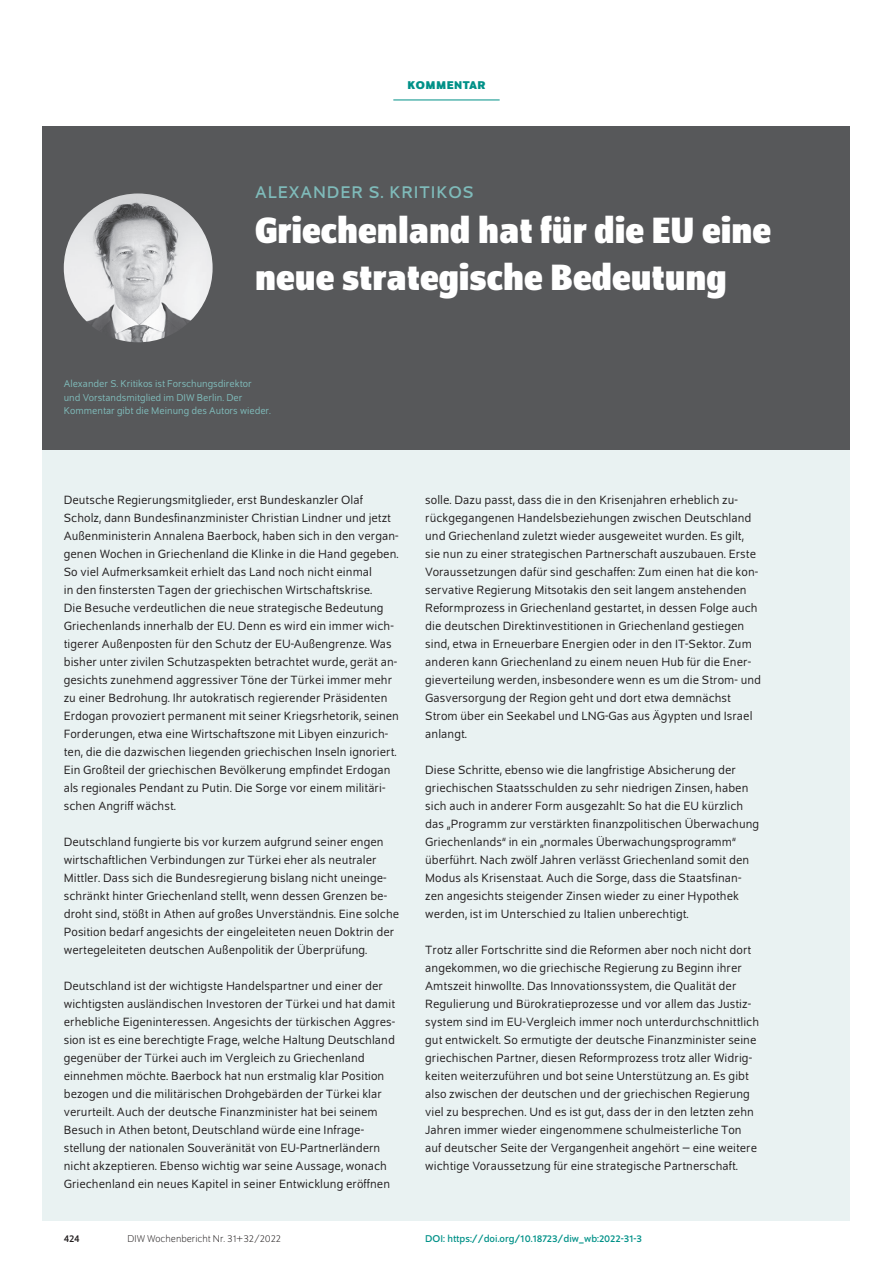
<style>
.page{position:relative;width:893px;height:1263px;background:#fff}
.page>*{position:absolute;margin:0;border:0;box-sizing:border-box;transform-origin:0 0}
.t1{font:700 semi-condensed 39px/46.8px "Schumpeter";color:#fff}
.t2{font:18px "Schumpeter";letter-spacing:.05em;color:#7fbbba}
.t3{font:12.75px/18px "Schumpeter Blond";letter-spacing:.005em;color:#231f20}
.t4{font:700 12px "Schumpeter";letter-spacing:.04em;color:#009188}
.t5{font:10.5px/13.5px "Schumpeter Blond";color:#7fbbba}
.t6{font:10.5px "Schumpeter";color:#009188}
.t7{font:300 10.5px "Schumpeter";color:#231f20}
.t8{font:10.5px "Schumpeter";color:#231f20}
</style>
<div class="page">
<div style="left:43px;top:126px;width:807px;height:324px;background:#57585a"></div>
<hr style="left:393px;top:100px;width:107px;height:1px;background:#009188">
<img style="left:64px;top:193px;width:149px;height:149px;border-radius:74px">
<div style="left:43px;top:450px;width:807px;height:770px;background:#e9f2f2"></div>
<p class="t4" style="left:407px;top:79px;width:80px">KOMMENTAR</p>
<h2 class="t2" style="left:255px;top:183px;width:220px">ALEXANDER S. KRITIKOS</h2>
<h1 class="t1" style="left:255px;top:207px;width:518px">Griechenland hat für die EU eine neue strategische Bedeutung</h1>
<p class="t5" style="left:64px;top:377px;width:209px">Alexander S. Kritikos ist Forschungsdirektor<br>und Vorstandsmitglied im DIW Berlin. Der<br>Kommentar gibt die Meinung des Autors wieder.</p>
<p class="t3" style="left:64px;top:491px;width:337px">Deutsche Regierungsmitglieder, erst Bundeskanzler Olaf Scholz, dann Bundesfinanzminister Christian Lindner und jetzt Außenministerin Annalena Baerbock, haben sich in den vergan&shy;genen Wochen in Griechenland die Klinke in die Hand gegeben.<br>So viel Aufmerksamkeit erhielt das Land noch nicht einmal<br>in den finstersten Tagen der griechischen Wirtschaftskrise.<br>Die Besuche verdeutlichen die neue strategische Bedeutung Griechenlands innerhalb der EU. Denn es wird ein immer wich&shy;tigerer Außenposten für den Schutz der EU-Außengrenze. Was bisher unter zivilen Schutzaspekten betrachtet wurde, gerät an&shy;gesichts zunehmend aggressiver Töne der Türkei immer mehr zu einer Bedrohung. Ihr autokratisch regierender Präsidenten Erdogan provoziert permanent mit seiner Kriegsrhetorik, seinen Forderungen, etwa eine Wirtschaftszone mit Libyen einzurich&shy;ten, die die dazwischen liegenden griechischen Inseln ignoriert.<br>Ein Großteil der griechischen Bevölkerung empfindet Erdogan als regionales Pendant zu Putin. Die Sorge vor einem militäri&shy;schen Angriff wächst.</p>
<p class="t3" style="left:64px;top:833px;width:337px">Deutschland fungierte bis vor kurzem aufgrund seiner engen wirtschaftlichen Verbindungen zur Türkei eher als neutraler Mittler. Dass sich die Bundesregierung bislang nicht uneinge&shy;schränkt hinter Griechenland stellt, wenn dessen Grenzen be&shy;droht sind, stößt in Athen auf großes Unverständnis. Eine solche Position bedarf angesichts der eingeleiteten neuen Doktrin der wertegeleiteten deutschen Außenpolitik der Überprüfung.</p>
<p class="t3" style="left:64px;top:977px;width:333px">Deutschland ist der wichtigste Handelspartner und einer der wichtigsten ausländischen Investoren der Türkei und hat damit erhebliche Eigeninteressen. Angesichts der türkischen Aggres&shy;sion ist es eine berechtigte Frage, welche Haltung Deutschland gegenüber der Türkei auch im Vergleich zu Griechenland einnehmen möchte. Baerbock hat nun erstmalig klar Position bezogen und die militärischen Drohgebärden der Türkei klar verurteilt. Auch der deutsche Finanzminister hat bei seinem Besuch in Athen betont, Deutschland würde eine Infrage&shy;stellung der nationalen Souveränität von EU-Partnerländern nicht akzeptieren. Ebenso wichtig war seine Aussage, wonach Griechenland ein neues Kapitel in seiner Entwicklung eröffnen</p>
<p class="t8" style="left:64px;top:1233px;width:18px">424</p>
<p class="t7" style="left:128px;top:1234px;width:155px">DIW Wochenbericht Nr. 31+32/2022</p>
<p class="t3" style="left:425px;top:491px;width:337px">solle. Dazu passt, dass die in den Krisenjahren erheblich zu&shy;rückgegangenen Handelsbeziehungen zwischen Deutschland und Griechenland zuletzt wieder ausgeweitet wurden. Es gilt, sie nun zu einer strategischen Partnerschaft auszubauen. Erste Voraussetzungen dafür sind geschaffen: Zum einen hat die kon&shy;servative Regierung Mitsotakis den seit langem anstehenden Reformprozess in Griechenland gestartet, in dessen Folge auch die deutschen Direktinvestitionen in Griechenland gestiegen sind, etwa in Erneuerbare Energien oder in den IT-Sektor. Zum anderen kann Griechenland zu einem neuen Hub für die Ener&shy;gieverteilung werden, insbesondere wenn es um die Strom- und Gasversorgung der Region geht und dort etwa demnächst Strom über ein Seekabel und LNG-Gas aus Ägypten und Israel anlangt.</p>
<p class="t3" style="left:425px;top:761px;width:336px">Diese Schritte, ebenso wie die langfristige Absicherung der griechischen Staatsschulden zu sehr niedrigen Zinsen, haben sich auch in anderer Form ausgezahlt: So hat die EU kürzlich das „Programm zur verstärkten finanzpolitischen Überwachung Griechenlands“ in ein „normales Überwachungsprogramm“ überführt. Nach zwölf Jahren verlässt Griechenland somit den Modus als Krisenstaat. Auch die Sorge, dass die Staatsfinan&shy;zen angesichts steigender Zinsen wieder zu einer Hypothek werden, ist im Unterschied zu Italien unberechtigt.</p>
<p class="t3" style="left:425px;top:941px;width:335px">Trotz aller Fortschritte sind die Reformen aber noch nicht dort angekommen, wo die griechische Regierung zu Beginn ihrer Amtszeit hinwollte. Das Innovationssystem, die Qualität der Regulierung und Bürokratieprozesse und vor allem das Justiz&shy;system sind im EU-Vergleich immer noch unterdurchschnittlich gut entwickelt. So ermutigte der deutsche Finanzminister seine griechischen Partner, diesen Reformprozess trotz aller Widrig&shy;keiten weiterzuführen und bot seine Unterstützung an. Es gibt also zwischen der deutschen und der griechischen Regierung viel zu besprechen. Und es ist gut, dass der in den letzten zehn Jahren immer wieder eingenommene schulmeisterliche Ton auf deutscher Seite der Vergangenheit angehört – eine weitere wichtige Voraussetzung für eine strategische Partnerschaft.</p>
<p class="t6" style="left:425px;top:1233px;width:218px">DOI: https://doi.org/10.18723/diw_wb:2022-31-3</p>
</div>
